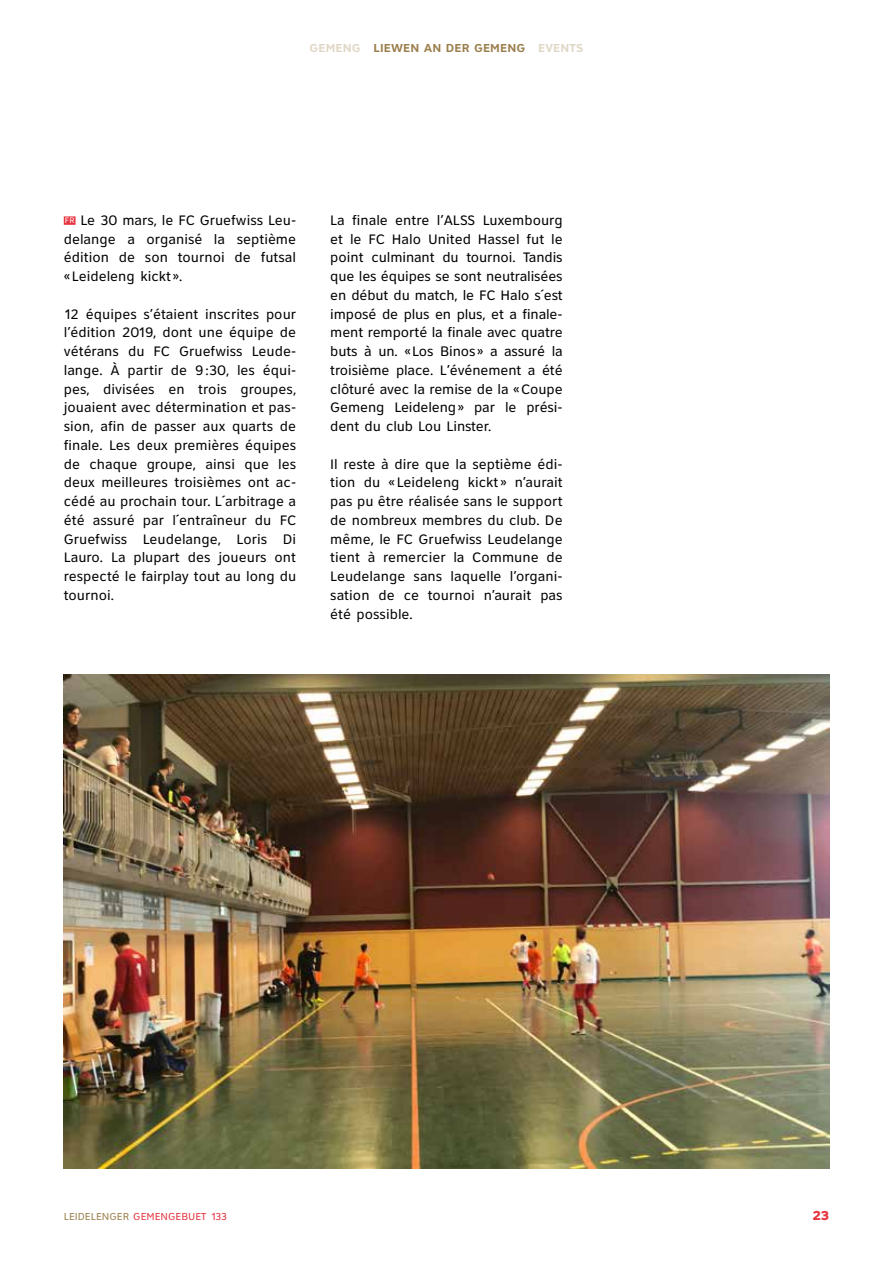
<style>
.page{position:relative;width:893px;height:1263px;background:#fff}
.page>*{position:absolute;margin:0;border:0;box-sizing:border-box;transform-origin:0 0}
.t1{font:14.25px/18.8px "Clearview Self";color:#000;text-align:justify}
.t2{font:800 13.5px "Clearview Self";color:#e7343f}
.t3{font:700 12px "Clearview Self";color:#9c7f4d}
.t4{font:10.5px "Clearview Self";color:#e7343f}
.s1{color:#e1d7c7}
.s2{font-size:8.25px;color:#fff}
.s3{color:#9c7f4d}
</style>
<div class="page">
<img style="left:64px;top:675px;width:765px;height:493px">
<div style="left:64px;top:216px;width:12px;height:9px;background:#e7343f"></div>
<p class="t3" style="left:309px;top:40px;width:276px"><span class="s1">GEMENG</span> LIEWEN AN DER GEMENG <span class="s1">EVENTS</span></p>
<p class="t1" style="left:64px;top:210px;width:234px"><span class="s2">FR</span> Le 30 mars, le FC Gruefwiss Leu&shy;delange a organisé la septième édition de son tournoi de futsal « Leideleng kickt ».</p>
<p class="t1" style="left:64px;top:304px;width:234px">12 équipes s’étaient inscrites pour l’édition 2019, dont une équipe de vétérans du FC Gruefwiss Leude&shy;lange. À partir de 9:30, les équi&shy;pes, divisées en trois groupes, jouaient avec détermination et pas&shy;sion, afin de passer aux quarts de finale. Les deux premières équipes de chaque groupe, ainsi que les deux meilleures troisièmes ont ac&shy;cédé au prochain tour. L´arbitrage a été assuré par l´entraîneur du FC Gruefwiss Leudelange, Loris Di Lauro. La plupart des joueurs ont respecté le fairplay tout au long du tournoi.</p>
<p class="t1" style="left:330px;top:211px;width:234px">La finale entre l’ALSS Luxembourg et le FC Halo United Hassel fut le point culminant du tournoi. Tandis que les équipes se sont neutralisées en début du match, le FC Halo s´est imposé de plus en plus, et a finale&shy;ment remporté la finale avec quatre buts à un. «Los Binos» a assuré la troisième place. L’événement a été clôturé avec la remise de la «Coupe Gemeng Leideleng» par le prési&shy;dent du club Lou Linster.</p>
<p class="t1" style="left:330px;top:454px;width:234px">Il reste à dire que la septième édi&shy;tion du «Leideleng kickt » n’aurait pas pu être réalisée sans le support de nombreux membres du club. De même, le FC Gruefwiss Leudelange tient à remercier la Commune de Leudelange sans laquelle l’organi&shy;sation de ce tournoi n’aurait pas été possible.</p>
<p class="t4" style="left:64px;top:1211px;width:165px"><span class="s3">LEIDELENGER</span> GEMENGEBUET 133</p>
<p class="t2" style="left:812px;top:1207px;width:20px">23</p>
</div>
